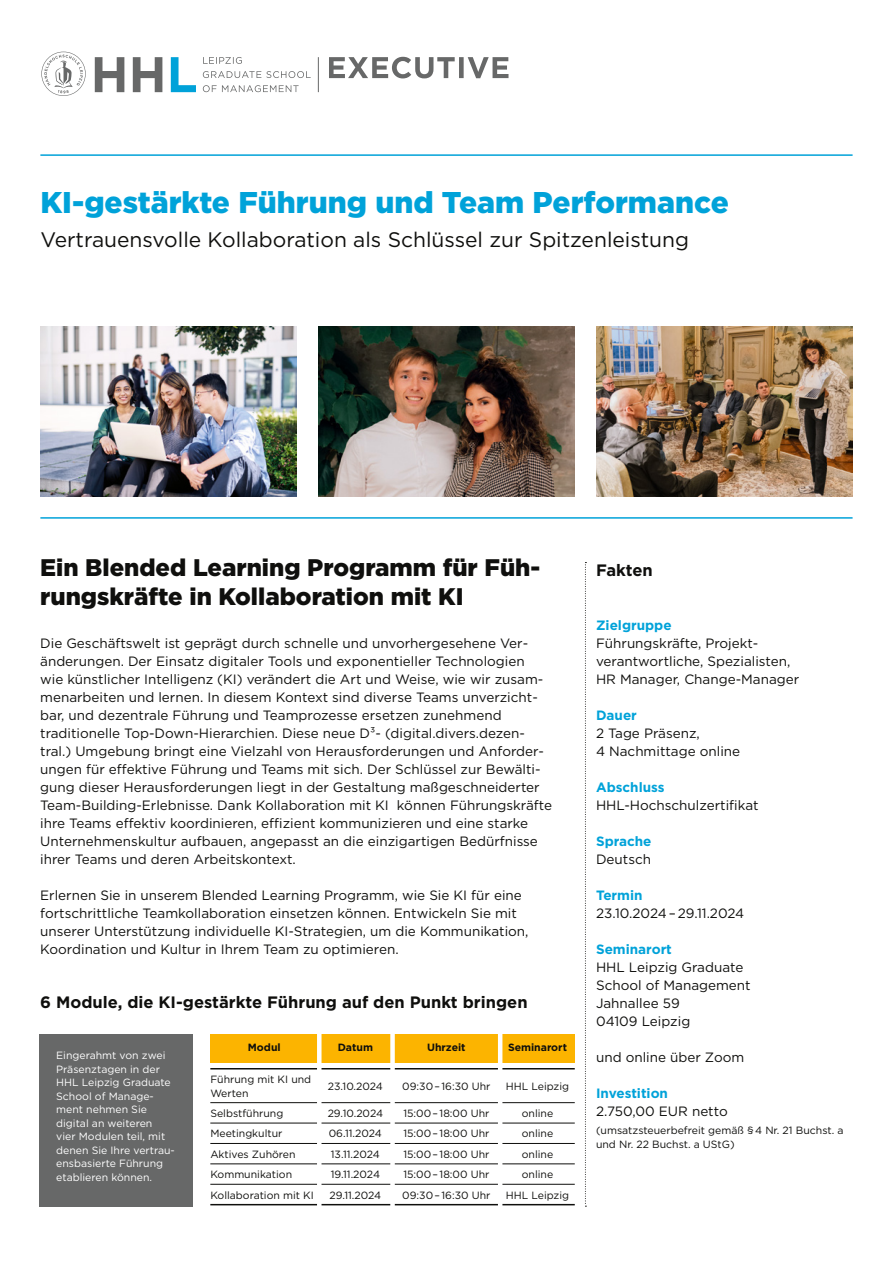
<style>
.page{position:relative;width:893px;height:1263px;background:#fff}
.page>*{position:absolute;margin:0;border:0;box-sizing:border-box;transform-origin:0 0}
.Head{font:900 30px "Gotham";color:#00a2d9}
.Ü1{font:900 24px/28.8px "Gotham";color:#0f0f0d}
.Subhead{font:21px "Gotham";color:#0f0f0d}
.Ü2{font:700 16.5px "Gotham";color:#0f0f0d}
.Fliesstext{font:13.5px/18px "Gotham";color:#0f0f0d}
.Text{font:13.5px/18px "Gotham";color:#0f0f0d}
.Text-2{font:700 13.5px "Gotham";color:#00a2d9}
.Tabelle_Text{font:10.5px/13.5px "Gotham";color:#0f0f0d}
.Text-3{font:10.5px/13.5px "Gotham";color:#fff}
.Text-4{font:10.5px "Gotham";color:#0f0f0d}
.Tabelle_Text-2{font:700 10.5px "Gotham";color:#0f0f0d}
</style>
<div class="page">
<div style="left:210px;top:1034px;width:365px;height:28px;background:#fcb400"></div>
<hr style="left:40px;top:154px;width:813px;height:2px;background:#00a2d9">
<hr style="left:40px;top:517px;width:813px;height:2px;background:#00a2d9">
<hr style="left:318px;top:57px;width:1px;height:35px;background:#676868">
<svg style="left:171px;top:57px;width:25px;height:35px"></svg>
<svg style="left:95px;top:57px;width:67px;height:35px"></svg>
<svg style="left:41px;top:52px;width:45px;height:44px"></svg>
<svg style="left:203px;top:85px;width:96px;height:7px"></svg>
<svg style="left:203px;top:71px;width:108px;height:7px"></svg>
<svg style="left:203px;top:57px;width:39px;height:7px"></svg>
<svg style="left:329px;top:57px;width:179px;height:21px"></svg>
<img style="left:596px;top:327px;width:257px;height:170px">
<img style="left:318px;top:327px;width:257px;height:170px">
<img style="left:40px;top:327px;width:257px;height:170px">
<svg style="left:585px;top:562px;width:1px;height:645px"></svg>
<hr style="left:210px;top:1204px;width:108px;height:1px;background:#0f0f0d">
<hr style="left:318px;top:1204px;width:75px;height:1px;background:#0f0f0d">
<hr style="left:393px;top:1204px;width:107px;height:1px;background:#0f0f0d">
<hr style="left:500px;top:1204px;width:75px;height:1px;background:#0f0f0d">
<hr style="left:210px;top:1102px;width:108px;height:1px;background:#0f0f0d">
<hr style="left:318px;top:1102px;width:75px;height:1px;background:#0f0f0d">
<hr style="left:393px;top:1102px;width:107px;height:1px;background:#0f0f0d">
<hr style="left:500px;top:1102px;width:75px;height:1px;background:#0f0f0d">
<hr style="left:210px;top:1123px;width:108px;height:1px;background:#0f0f0d">
<hr style="left:318px;top:1123px;width:75px;height:1px;background:#0f0f0d">
<hr style="left:393px;top:1123px;width:107px;height:1px;background:#0f0f0d">
<hr style="left:500px;top:1123px;width:75px;height:1px;background:#0f0f0d">
<hr style="left:210px;top:1143px;width:108px;height:1px;background:#0f0f0d">
<hr style="left:318px;top:1143px;width:75px;height:1px;background:#0f0f0d">
<hr style="left:393px;top:1143px;width:107px;height:1px;background:#0f0f0d">
<hr style="left:500px;top:1143px;width:75px;height:1px;background:#0f0f0d">
<hr style="left:210px;top:1163px;width:108px;height:1px;background:#0f0f0d">
<hr style="left:318px;top:1163px;width:75px;height:1px;background:#0f0f0d">
<hr style="left:393px;top:1163px;width:107px;height:1px;background:#0f0f0d">
<hr style="left:500px;top:1163px;width:75px;height:1px;background:#0f0f0d">
<hr style="left:210px;top:1184px;width:108px;height:1px;background:#0f0f0d">
<hr style="left:318px;top:1184px;width:75px;height:1px;background:#0f0f0d">
<hr style="left:393px;top:1184px;width:107px;height:1px;background:#0f0f0d">
<hr style="left:500px;top:1184px;width:75px;height:1px;background:#0f0f0d">
<hr style="left:210px;top:1068px;width:108px;height:1px;background:#0f0f0d">
<hr style="left:318px;top:1068px;width:75px;height:1px;background:#0f0f0d">
<hr style="left:393px;top:1068px;width:107px;height:1px;background:#0f0f0d">
<hr style="left:500px;top:1068px;width:75px;height:1px;background:#0f0f0d">
<div style="left:39px;top:1034px;width:153px;height:172px;background:#676868"></div>
<hr style="left:498px;top:1029px;width:4px;height:195px;background:#fff">
<div style="left:390px;top:1029px;width:5px;height:195px;background:#fff"></div>
<div style="left:317px;top:1029px;width:5px;height:195px;background:#fff"></div>
<p class="Head" style="left:40px;top:185px;width:690px">KI-gestärkte Führung und Team Performance</p>
<p class="Subhead" style="left:40px;top:226px;width:650px">Vertrauensvolle Kollaboration als Schlüssel zur Spitzenleistung</p>
<p class="Ü1" style="left:40px;top:552px;width:502px">Ein Blended Learning Programm für Füh&shy;rungskräfte in Kollaboration mit KI</p>
<p class="Fliesstext" style="left:40px;top:634px;width:513px">Die Geschäftswelt ist geprägt durch schnelle und unvorhergesehene Ver&shy;änderungen. Der Einsatz digitaler Tools und exponentieller Technologien<br>wie künstlicher Intelligenz (KI) verändert die Art und Weise, wie wir zusam&shy;menarbeiten und lernen. In diesem Kontext sind diverse Teams unverzicht&shy;bar, und dezentrale Führung und Teamprozesse ersetzen zunehmend traditionelle Top-Down-Hierarchien. Diese neue D³- (digital.divers.dezen&shy;tral.) Umgebung bringt eine Vielzahl von Herausforderungen und Anforder&shy;ungen für effektive Führung und Teams mit sich. Der Schlüssel zur Bewälti&shy;gung dieser Herausforderungen liegt in der Gestaltung maßgeschneiderter Team-Building-Erlebnisse. Dank Kollaboration mit KI können Führungskräfte ihre Teams effektiv koordinieren, effizient kommunizieren und eine starke Unternehmenskultur aufbauen, angepasst an die einzigartigen Bedürfnisse ihrer Teams und deren Arbeitskontext.</p>
<p class="Fliesstext" style="left:40px;top:886px;width:490px">Erlernen Sie in unserem Blended Learning Programm, wie Sie KI für eine fortschrittliche Teamkollaboration einsetzen können. Entwickeln Sie mit unserer Unterstützung individuelle KI-Strategien, um die Kommunikation, Koordination und Kultur in Ihrem Team zu optimieren.</p>
<p class="Ü2" style="left:40px;top:991px;width:489px">6 Module, die KI-gestärkte Führung auf den Punkt bringen</p>
<p class="Text-3" style="left:56px;top:1049px;width:120px">Eingerahmt von zwei<br>Präsenztagen in der<br>HHL Leipzig Graduate<br>School of Manage&shy;ment nehmen Sie digital an weiteren<br>vier Modulen teil, mit denen Sie Ihre vertrau&shy;ensbasierte Führung etablieren können.</p>
<p class="Tabelle_Text-2" style="left:248px;top:1040px;width:34px">Modul</p>
<p class="Tabelle_Text-2" style="left:338px;top:1040px;width:37px">Datum</p>
<p class="Tabelle_Text-2" style="left:427px;top:1040px;width:40px">Uhrzeit</p>
<p class="Tabelle_Text-2" style="left:508px;top:1040px;width:61px">Seminarort</p>
<p class="Tabelle_Text" style="left:210px;top:1072px;width:102px">Führung mit KI und<br>Werten</p>
<p class="Tabelle_Text" style="left:328px;top:1079px;width:57px">23.10.2024</p>
<p class="Tabelle_Text" style="left:402px;top:1079px;width:90px">09:30 – 16:30 Uhr</p>
<p class="Tabelle_Text" style="left:506px;top:1079px;width:65px">HHL Leipzig</p>
<p class="Tabelle_Text" style="left:210px;top:1106px;width:74px">Selbstführung</p>
<p class="Tabelle_Text" style="left:328px;top:1106px;width:57px">29.10.2024</p>
<p class="Tabelle_Text" style="left:403px;top:1106px;width:88px">15:00 – 18:00 Uhr</p>
<p class="Tabelle_Text" style="left:522px;top:1106px;width:33px">online</p>
<p class="Tabelle_Text" style="left:210px;top:1127px;width:74px">Meetingkultur</p>
<p class="Tabelle_Text" style="left:329px;top:1127px;width:55px">06.11.2024</p>
<p class="Tabelle_Text" style="left:403px;top:1127px;width:88px">15:00 – 18:00 Uhr</p>
<p class="Tabelle_Text" style="left:522px;top:1127px;width:33px">online</p>
<p class="Tabelle_Text" style="left:210px;top:1147px;width:87px">Aktives Zuhören</p>
<p class="Tabelle_Text" style="left:331px;top:1147px;width:51px">13.11.2024</p>
<p class="Tabelle_Text" style="left:403px;top:1147px;width:88px">15:00 – 18:00 Uhr</p>
<p class="Tabelle_Text" style="left:522px;top:1147px;width:33px">online</p>
<p class="Tabelle_Text" style="left:210px;top:1167px;width:83px">Kommunikation</p>
<p class="Tabelle_Text" style="left:331px;top:1167px;width:51px">19.11.2024</p>
<p class="Tabelle_Text" style="left:403px;top:1167px;width:88px">15:00 – 18:00 Uhr</p>
<p class="Tabelle_Text" style="left:522px;top:1167px;width:33px">online</p>
<p class="Tabelle_Text" style="left:210px;top:1188px;width:105px">Kollaboration mit KI</p>
<p class="Tabelle_Text" style="left:329px;top:1188px;width:53px">29.11.2024</p>
<p class="Tabelle_Text" style="left:402px;top:1188px;width:90px">09:30 – 16:30 Uhr</p>
<p class="Tabelle_Text" style="left:506px;top:1188px;width:65px">HHL Leipzig</p>
<p class="Ü2" style="left:596px;top:559px;width:58px">Fakten</p>
<p class="Text-2" style="left:596px;top:616px;width:77px">Zielgruppe</p>
<p class="Text" style="left:596px;top:634px;width:205px">Führungskräfte, Projekt&shy;verantwortliche, Spezialisten,<br>HR Manager, Change-Manager</p>
<p class="Text-2" style="left:596px;top:706px;width:42px">Dauer</p>
<p class="Text" style="left:596px;top:724px;width:105px">2 Tage Präsenz,</p>
<p class="Text" style="left:596px;top:742px;width:146px">4 Nachmittage online</p>
<p class="Text-2" style="left:596px;top:778px;width:70px">Abschluss</p>
<p class="Text" style="left:596px;top:796px;width:164px">HHL-Hochschulzertifikat</p>
<p class="Text-2" style="left:596px;top:832px;width:57px">Sprache</p>
<p class="Text" style="left:596px;top:850px;width:57px">Deutsch</p>
<p class="Text-2" style="left:596px;top:886px;width:48px">Termin</p>
<p class="Text" style="left:596px;top:904px;width:150px">23.10.2024 – 29.11.2024</p>
<p class="Text-2" style="left:596px;top:940px;width:77px">Seminarort</p>
<p class="Text" style="left:596px;top:958px;width:156px">HHL Leipzig Graduate<br>School of Management</p>
<p class="Text" style="left:596px;top:994px;width:85px">Jahnallee 59</p>
<p class="Text" style="left:596px;top:1012px;width:96px">04109 Leipzig</p>
<p class="Text" style="left:596px;top:1048px;width:150px">und online über Zoom</p>
<p class="Text-2" style="left:596px;top:1084px;width:74px">Investition</p>
<p class="Text" style="left:596px;top:1102px;width:133px">2.750,00 EUR netto</p>
<p class="Text-4" style="left:596px;top:1124px;width:249px">(umsatzsteuerbefreit gemäß § 4 Nr. 21 Buchst. a</p>
<p class="Text-4" style="left:596px;top:1137px;width:140px">und Nr. 22 Buchst. a UStG)</p>
</div>
